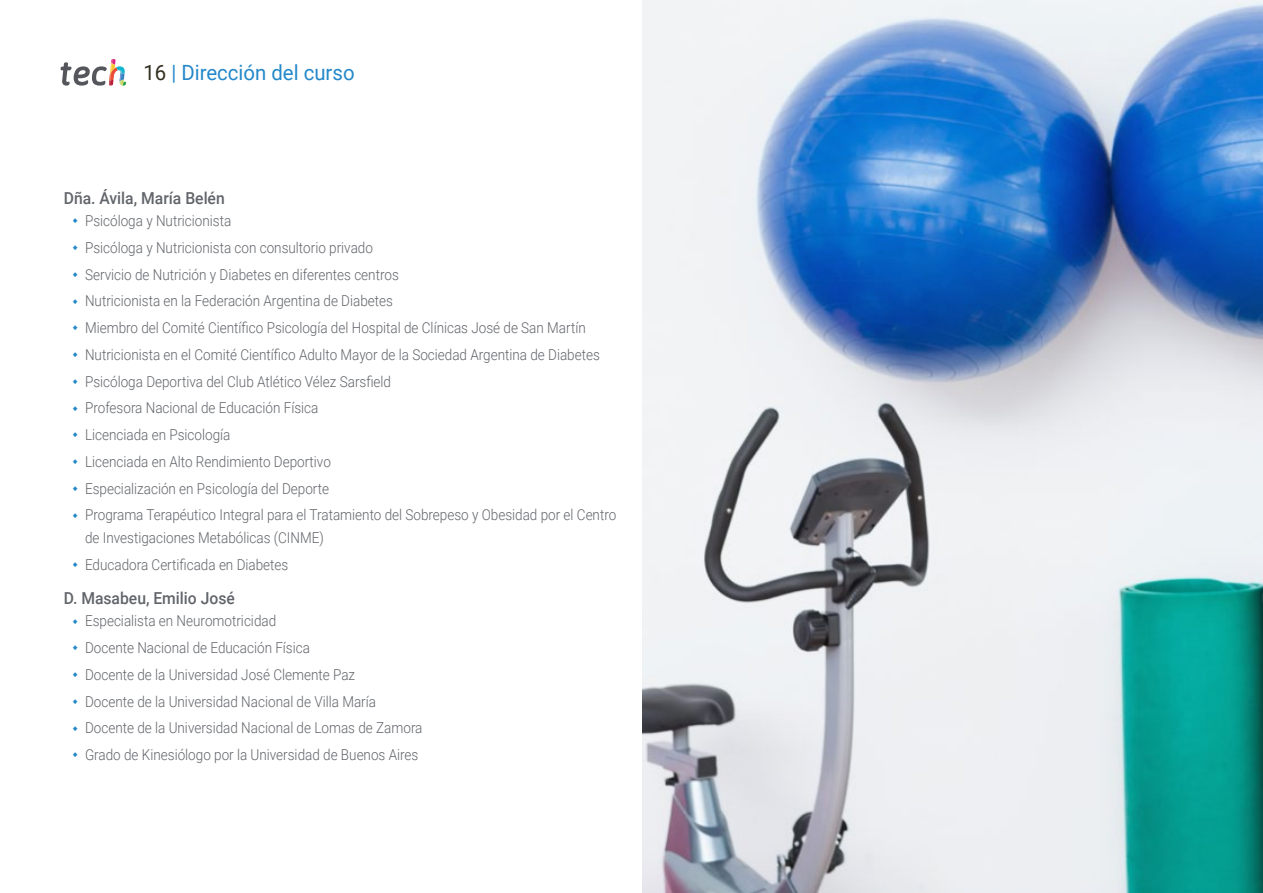
<style>
.page{position:relative;width:1263px;height:893px;background:#fff}
.page>*{position:absolute;margin:0;border:0;box-sizing:border-box;transform-origin:0 0}
.t1{font:21px "Roboto";color:#2488c9}
.t2{font:500 16.5px "Roboto";color:#61646a;scale:.95 1}
.t3{font:300 15px/26.7px "Roboto";color:#61646a;scale:.9 1}
.s1{color:#312e20}
</style>
<div class="page">
<svg style="left:61px;top:59px;width:65px;height:27px"></svg>
<img style="left:642px;top:0;width:621px;height:893px">
<h1 class="t1" style="left:144px;top:57px;width:213px"><span class="s1">16</span> | Dirección del curso</h1>
<p class="t2" style="left:64px;top:186px;width:171px">Dña. Ávila, María Belén</p>
<p class="t3" style="left:85px;top:207px;width:592px">Psicóloga y Nutricionista<br>Psicóloga y Nutricionista con consultorio privado<br>Servicio de Nutrición y Diabetes en diferentes centros<br>Nutricionista en la Federación Argentina de Diabetes<br>Miembro del Comité Científico Psicología del Hospital de Clínicas José de San Martín Nutricionista en el Comité Científico Adulto Mayor de la Sociedad Argentina de Diabetes Psicóloga Deportiva del Club Atlético Vélez Sarsfield<br>Profesora Nacional de Educación Física<br>Licenciada en Psicología<br>Licenciada en Alto Rendimiento Deportivo<br>Especialización en Psicología del Deporte<br>Programa Terapéutico Integral para el Tratamiento del Sobrepeso y Obesidad por el Centro</p>
<p class="t3" style="left:85px;top:524px;width:267px">de Investigaciones Metabólicas (CINME)<br>Educadora Certificada en Diabetes</p>
<p class="t2" style="left:64px;top:586px;width:182px">D. Masabeu, Emilio José</p>
<p class="t3" style="left:85px;top:607px;width:376px">Especialista en Neuromotricidad<br>Docente Nacional de Educación Física<br>Docente de la Universidad José Clemente Paz<br>Docente de la Universidad Nacional de Villa María Docente de la Universidad Nacional de Lomas de Zamora Grado de Kinesiólogo por la Universidad de Buenos Aires</p>
</div>
